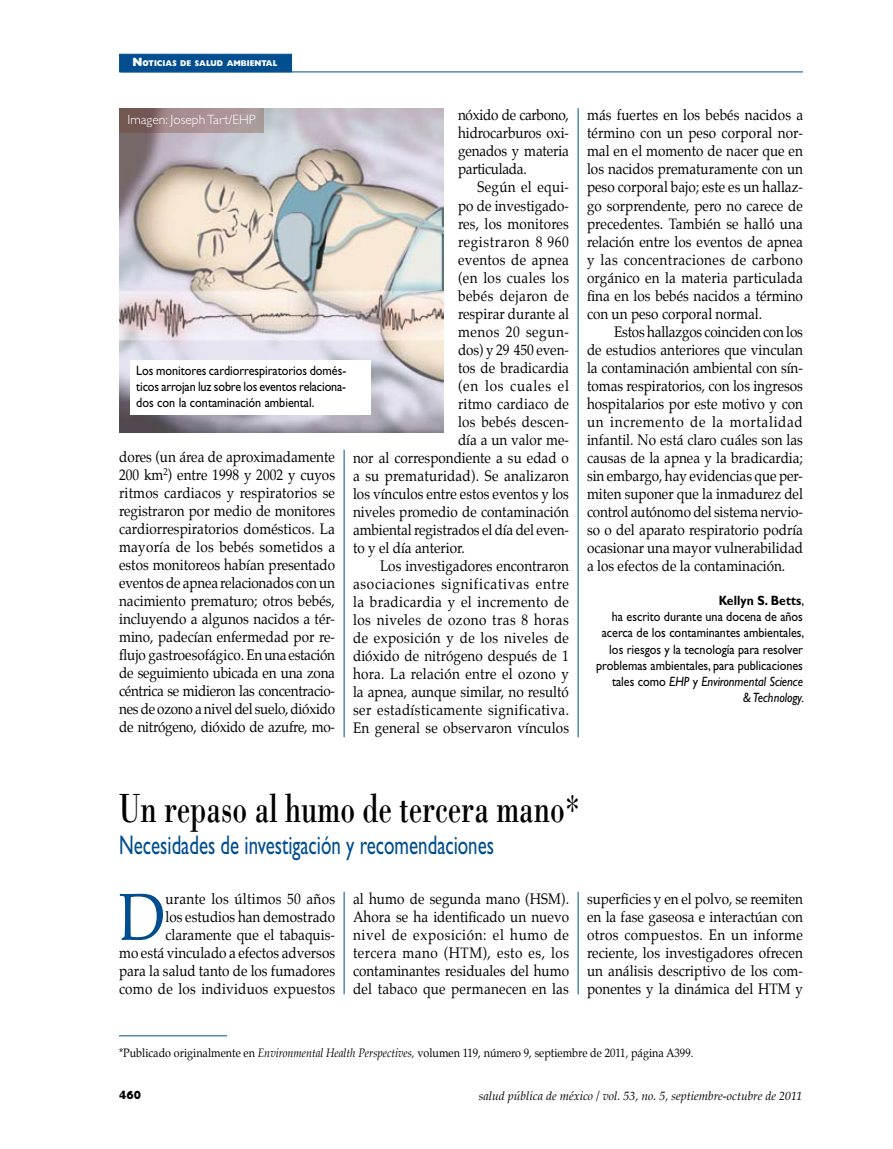
<style>
.page{position:relative;width:893px;height:1149px;background:#fff}
.page>*{position:absolute;margin:0;border:0;box-sizing:border-box;transform-origin:0 0}
.t1{font:66.6px "Palatino";color:#004e8f;scale:.9 1}
.t2{font:42px "Bodoni";color:#000;scale:.7 1}
.t3{font:27px "Gill Sans";color:#004e8f;scale:.7 1}
.t4{font:15px/18px "Palatino";color:#000;text-align:justify;scale:.9 1}
.t5{font:15px "Palatino";letter-spacing:.025em;color:#000;scale:.9 1}
.t6{font:15px "Palatino";letter-spacing:.03em;color:#000;scale:.9 1}
.t7{font:15px "Palatino";letter-spacing:.055em;color:#000;scale:.9 1}
.t8{font:15px "Palatino";letter-spacing:.02em;color:#000;scale:.9 1}
.t9{font:15px "Palatino";letter-spacing:.045em;color:#000;scale:.9 1}
.t10{font:15px "Palatino";letter-spacing:.035em;color:#000;scale:.9 1}
.t11{font:15px "Palatino";letter-spacing:.06em;color:#000;scale:.9 1}
.t12{font:15px "Palatino";letter-spacing:.04em;color:#000;scale:.9 1}
.t13{font:13.5px/16.2px "Gill Sans";color:#000;text-align:right;scale:.9 1}
.t14{font:300 13.5px "Gill Sans";color:#fff}
.t15{font:12px "Palatino";color:#000;scale:.9 1}
.t16{font:italic 12px "Palatino";color:#000}
.t17{font:800 12px "Gill Sans";color:#000;scale:.9 1}
.t18{font:800 8.4px "Gill Sans";color:#fff;scale:.9 1}
.s1{font-size:12px}
.s2{font-weight:700}
.s3{font-style:italic}
</style>
<div class="page">
<div style="left:119px;top:54px;width:173px;height:18px;background:#004e8f;border:1px solid #004e8f"></div>
<hr style="left:120px;top:72px;width:683px;height:1px;background:#004e8f">
<img style="left:119px;top:108px;width:324px;height:324px">
<div style="left:130px;top:360px;width:241px;height:54px;background:#fff"></div>
<hr style="left:119px;top:1035px;width:108px;height:1px;background:#004e8f">
<hr style="left:344px;top:449px;width:1px;height:288px;background:#004e8f">
<hr style="left:578px;top:108px;width:1px;height:629px;background:#004e8f">
<hr style="left:344px;top:891px;width:1px;height:103px;background:#004e8f">
<hr style="left:578px;top:891px;width:1px;height:103px;background:#004e8f">
<svg style="left:119px;top:108px;width:145px;height:24px;background:#9a8383"></svg>
<p class="t18" style="left:133px;top:59px;width:162px"><span class="s1">N</span>OTICIAS DE SALUD AMBIENTAL</p>
<p class="t4" style="left:458px;top:107px;width:125px">nóxido de carbono, hidrocarburos oxi&shy;genados y materia particulada.</p>
<p class="t8" style="left:478px;top:177px;width:103px">Según el equi-</p>
<p class="t4" style="left:458px;top:197px;width:125px">po de investigado-</p>
<p class="t4" style="left:458px;top:215px;width:125px">res, los monitores</p>
<p class="t9" style="left:458px;top:231px;width:125px">registraron 8 960</p>
<p class="t8" style="left:458px;top:249px;width:125px">eventos de apnea</p>
<p class="t5" style="left:458px;top:267px;width:125px">(en los cuales los</p>
<p class="t10" style="left:458px;top:285px;width:125px">bebés dejaron de</p>
<p class="t4" style="left:458px;top:305px;width:125px">respirar durante al</p>
<p class="t12" style="left:458px;top:321px;width:125px">menos 20 segun-</p>
<p class="t4" style="left:458px;top:341px;width:125px">dos) y 29 450 even-</p>
<p class="t4" style="left:458px;top:359px;width:125px">tos de bradicardia</p>
<p class="t11" style="left:458px;top:375px;width:125px">(en los cuales el</p>
<p class="t4" style="left:458px;top:395px;width:125px">ritmo cardiaco de</p>
<p class="t5" style="left:458px;top:411px;width:125px">los bebés descen-</p>
<p class="t4" style="left:458px;top:431px;width:125px">día a un valor me-</p>
<p class="t4" style="left:353px;top:449px;width:241px">nor al correspondiente a su edad o</p>
<p class="t4" style="left:353px;top:467px;width:242px">a su prematuridad). Se analizaron</p>
<p class="t4" style="left:353px;top:485px;width:241px">los vínculos entre estos eventos y los</p>
<p class="t4" style="left:353px;top:503px;width:241px">niveles promedio de contaminación</p>
<p class="t4" style="left:353px;top:521px;width:241px">ambiental registrados el día del even-</p>
<p class="t4" style="left:353px;top:539px;width:126px">to y el día anterior.</p>
<p class="t4" style="left:380px;top:557px;width:211px">Los investigadores encontraron</p>
<p class="t7" style="left:353px;top:573px;width:242px">asociaciones significativas entre</p>
<p class="t5" style="left:353px;top:591px;width:242px">la bradicardia y el incremento de</p>
<p class="t6" style="left:353px;top:609px;width:241px">los niveles de ozono tras 8 horas</p>
<p class="t5" style="left:353px;top:627px;width:242px">de exposición y de los niveles de</p>
<p class="t4" style="left:353px;top:647px;width:241px">dióxido de nitrógeno después de 1</p>
<p class="t4" style="left:353px;top:665px;width:241px">hora. La relación entre el ozono y</p>
<p class="t4" style="left:353px;top:683px;width:241px">la apnea, aunque similar, no resultó</p>
<p class="t6" style="left:353px;top:699px;width:242px">ser estadísticamente significativa.</p>
<p class="t4" style="left:353px;top:719px;width:242px">En general se observaron vínculos</p>
<p class="t14" style="left:128px;top:112px;width:130px">Imagen: Joseph Tart/EHP</p>
<p class="t13" style="left:136px;top:362px;width:235px;text-align:justify">Los monitores cardiorrespiratorios domés&shy;ticos arrojan luz sobre los eventos relaciona&shy;dos con la contaminación ambiental.</p>
<p class="t4" style="left:119px;top:449px;width:242px">dores (un área de aproximadamente 200 km<sup>2</sup>) entre 1998 y 2002 y cuyos ritmos cardiacos y respiratorios se registraron por medio de monitores cardiorrespiratorios domésticos. La mayoría de los bebés sometidos a estos monitoreos habían presentado eventos de apnea relacionados con un nacimiento prematuro; otros bebés, incluyendo a algunos nacidos a tér&shy;mino, padecían enfermedad por re&shy;flujo gastroesofágico. Enuna estación de seguimiento ubicada en una zona céntrica se midieron las concentracio&shy;nes de ozono a nivel del suelo, dióxido de nitrógeno, dióxido de azufre, mo-</p>
<p class="t4" style="left:587px;top:107px;width:242px">más fuertes en los bebés nacidos a término con un peso corporal nor&shy;mal en el momento de nacer que en los nacidos prematuramente con un peso corporal bajo; este es un hallaz&shy;go sorprendente, pero no carece de precedentes. También se halló una relación entre los eventos de apnea y las concentraciones de carbono orgánico en la materia particulada fina en los bebés nacidos a término con un peso corporal normal.</p>
<p class="t4" style="left:587px;top:323px;width:241px;text-indent:27px">Estos hallazgos coinciden con los de estudios anteriores que vinculan la contaminación ambiental con sín&shy;tomas respiratorios, con los ingresos hospitalarios por este motivo y con un incremento de la mortalidad infantil. No está claro cuáles son las causas de la apnea y la bradicardia; sin embargo, hay evidencias que per&shy;miten suponer que la inmadurez del control autónomo del sistema nervio&shy;so o del aparato respiratorio podría ocasionar una mayor vulnerabilidad a los efectos de la contaminación.</p>
<p class="t13" style="left:596px;top:592px;width:233px"><span class="s2">Kellyn S. Betts</span>,<br>ha escrito durante una docena de años acerca de los contaminantes ambientales, los riesgos y la tecnología para resolver problemas ambientales, para publicaciones tales como <span class="s3">EHP</span> y <span class="s3">Environmental Science<br>&amp; Technology.</span></p>
<h2 class="t2" style="left:119px;top:782px;width:659px">Un repaso al humo de tercera mano*</h2>
<h3 class="t3" style="left:119px;top:829px;width:537px">Necesidades de investigación y recomendaciones</h3>
<p class="t4" style="left:119px;top:890px;width:242px;text-align:right">urante los últimos 50 años<br>los estudios han demostrado claramente que el tabaquis-<br>mo está vinculado a efectos adversos para la salud tanto de los fumadores como de los individuos expuestos</p>
<p class="t4" style="left:353px;top:890px;width:242px">al humo de segunda mano (HSM).<br>Ahora se ha identificado un nuevo nivel de exposición: el humo de tercera mano (HTM), esto es, los contaminantes residuales del humo del tabaco que permanecen en las</p>
<p class="t4" style="left:587px;top:890px;width:242px">superficies y en el polvo, se reemiten en la fase gaseosa e interactúan con otros compuestos. En un informe reciente, los investigadores ofrecen un análisis descriptivo de los com&shy;ponentes y la dinámica del HTM y</p>
<h1 class="t1" style="left:119px;top:873px;width:53px">D</h1>
<p class="t15" style="left:119px;top:1045px;width:640px">*Publicado originalmente en <span class="s3">Environmental Health Perspectives,</span> volumen 119, número 9, septiembre de 2011, página A399.</p>
<p class="t17" style="left:119px;top:1087px;width:26px">460</p>
<p class="t16" style="left:479px;top:1088px;width:325px">salud pública de méxico / vol. 53, no. 5, septiembre-octubre de 2011</p>
</div>
